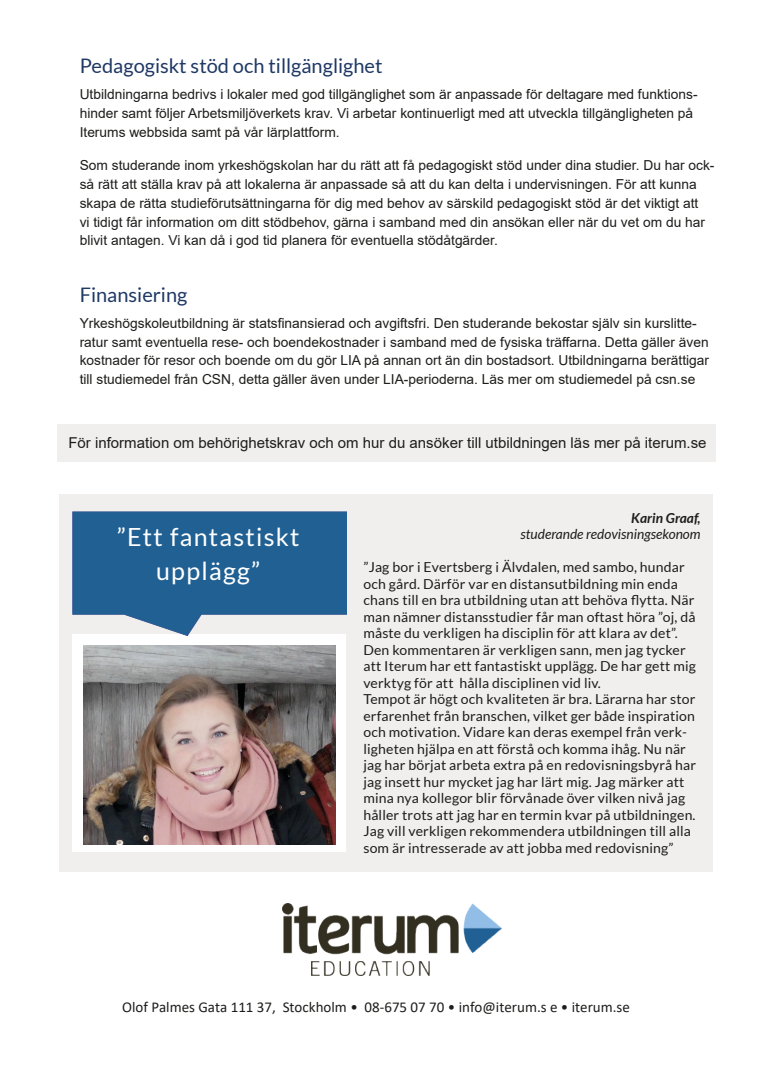
<style>
.page{position:relative;width:773px;height:1081px;background:#fff}
.page>*{position:absolute;margin:0;border:0;box-sizing:border-box;transform-origin:0 0}
.t1{font:25px/33.8px "Lato";letter-spacing:.05em;color:#fff;text-align:center}
.Formatmall_Iterum{font:20px "Lato";color:#1f3864}
.t2{font:15px "Arial";color:#1d1d1b}
.t3{font:15px "Calibri";color:#1d1d1b}
.t4{font:13.75px/18.8px "Arial";color:#1d1d1b}
.t5{font:13.75px/16.5px "Lato";letter-spacing:.01em;color:#1d1d1b}
.t6{font:italic 13.75px/16.5px "Lato";color:#1d1d1b;text-align:right}
.s1{font-weight:700}
</style>
<div class="page">
<img style="left:282px;top:904px;width:219px;height:71px">
<div style="left:57px;top:424px;width:658px;height:38px;background:#f1efee"></div>
<div style="left:60px;top:494px;width:653px;height:378px;background:#f1efee"></div>
<div style="left:72px;top:634px;width:274px;height:218px;background:#fff"></div>
<svg style="left:72px;top:511px;width:274px;height:125px;background:#4075a0"></svg>
<img style="left:83px;top:646px;width:252px;height:198px">
<p class="Formatmall_Iterum" style="left:80px;top:54px;width:304px">Pedagogiskt stöd och tillgänglighet</p>
<p class="t4" style="left:80px;top:85px;width:619px">Utbildningarna bedrivs i lokaler med god tillgänglighet som är anpassade för deltagare med funktions&shy;hinder samt följer Arbetsmiljöverkets krav. Vi arbetar kontinuerligt med att utveckla tillgängligheten på<br>Iterums webbsida samt på vår lärplattform.</p>
<p class="t4" style="left:80px;top:156px;width:636px">Som studerande inom yrkeshögskolan har du rätt att få pedagogiskt stöd under dina studier. Du har ock&shy;så rätt att ställa krav på att lokalerna är anpassade så att du kan delta i undervisningen. För att kunna skapa de rätta studieförutsättningarna för dig med behov av särskild pedagogiskt stöd är det viktigt att<br>vi tidigt får information om ditt stödbehov, gärna i samband med din ansökan eller när du vet om du har blivit antagen. Vi kan då i god tid planera för eventuella stödåtgärder.</p>
<p class="Formatmall_Iterum" style="left:80px;top:283px;width:109px">Finansiering</p>
<p class="t4" style="left:80px;top:314px;width:631px">Yrkeshögskoleutbildning är statsfinansierad och avgiftsfri. Den studerande bekostar själv sin kurslitte&shy;ratur samt eventuella rese- och boendekostnader i samband med de fysiska träffarna. Detta gäller även kostnader för resor och boende om du gör LIA på annan ort än din bostadsort. Utbildningarna berättigar till studiemedel från CSN, detta gäller även under LIA-perioderna. Läs mer om studiemedel på csn.se</p>
<p class="t2" style="left:68px;top:432px;width:639px">För information om behörighetskrav och om hur du ansöker till utbildningen läs mer på iterum.se</p>
<p class="t1" style="left:117px;top:520px;width:184px">”Ett fantastiskt upplägg”</p>
<p class="t6" style="left:520px;top:510px;width:182px"><span class="s1">Karin Graaf,<br></span>studerande redovisningsekonom</p>
<p class="t5" style="left:363px;top:559px;width:334px">”Jag bor i Evertsberg i Älvdalen, med sambo, hundar och gård. Därför var en distansutbildning min enda chans till en bra utbildning utan att behöva flytta. När man nämner distansstudier får man oftast höra ”oj, då måste du verkligen ha disciplin för att klara av det”.<br>Den kommentaren är verkligen sann, men jag tycker att Iterum har ett fantastiskt upplägg. De har gett mig verktyg för att hålla disciplinen vid liv.<br>Tempot är högt och kvaliteten är bra. Lärarna har stor erfarenhet från branschen, vilket ger både inspiration och motivation. Vidare kan deras exempel från verk&shy;ligheten hjälpa en att förstå och komma ihåg. Nu när jag har börjat arbeta extra på en redovisningsbyrå har jag insett hur mycket jag har lärt mig. Jag märker att mina nya kollegor blir förvånade över vilken nivå jag håller trots att jag har en termin kvar på utbildningen.<br>Jag vill verkligen rekommendera utbildningen till alla som är intresserade av att jobba med redovisning”</p>
<p class="t3" style="left:122px;top:996px;width:509px">Olof Palmes Gata 111 37, Stockholm • 08-675 07 70 • info@iterum.s e • iterum.se</p>
</div>
